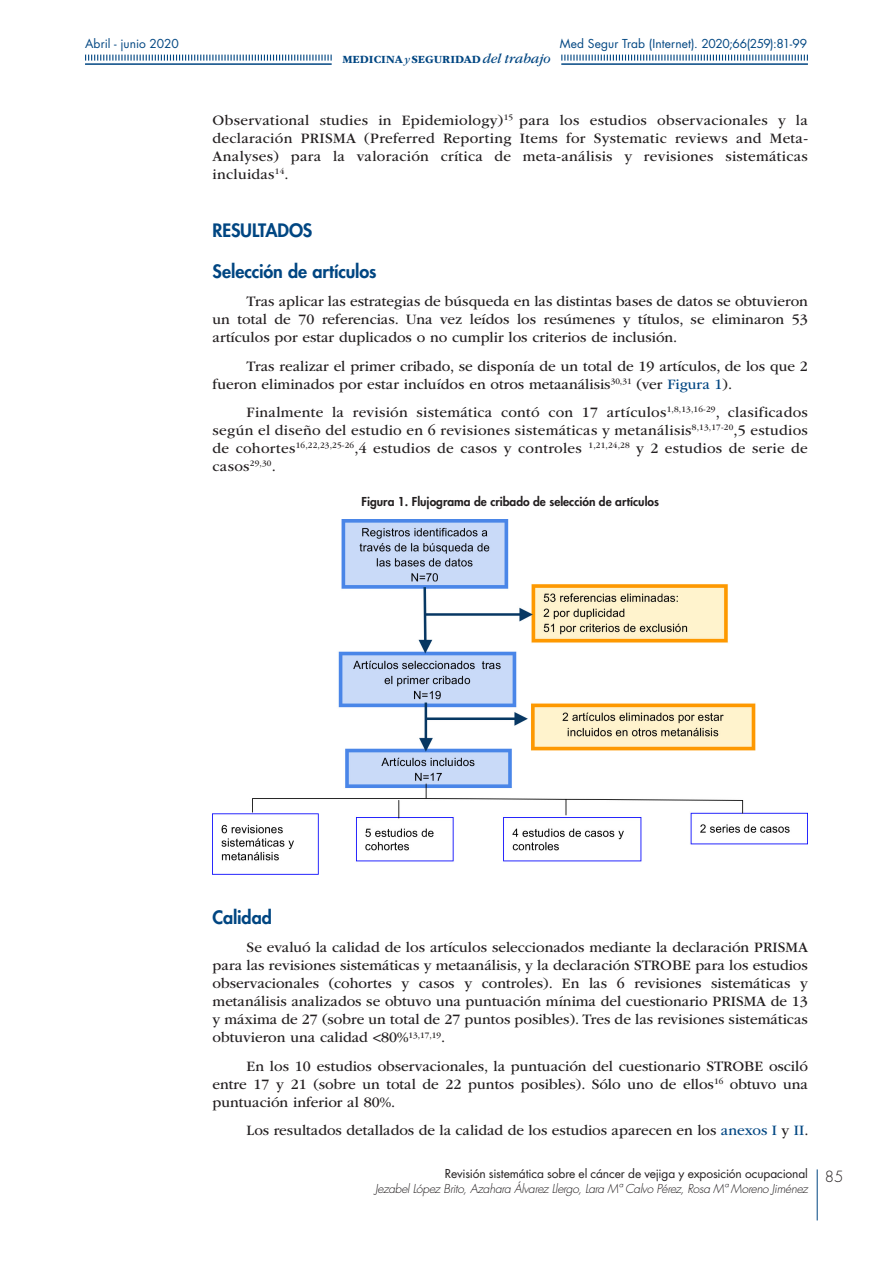
<style>
.page{position:relative;width:893px;height:1263px;background:#fff}
.page>*{position:absolute;margin:0;border:0;box-sizing:border-box;transform-origin:0 0}
.t1{font:800 18px "Futura Std";letter-spacing:-.01em;color:#004682}
.t2{font:15px/18px "ITC Garamond Std";color:#231f20;text-align:justify}
.t3{font:300 15px "Futura Std";color:#231f20}
.t4{font:italic 300 12px "Futura Std";letter-spacing:-.025em;color:#231f20}
.t5{font:12px "Futura Std";letter-spacing:-.015em;color:#231f20}
.t6{font:12px "Futura Std";letter-spacing:.005em;color:#004682}
.t7{font:800 12px "Futura Std";color:#231f20}
.t8{font:700 11.4px "ITC Garamond Std";color:#004682}
.s1{font-weight:400;font-style:italic}
.s2{font-weight:400;font-style:italic;font-size:14.1px}
.s3{color:#004682}
</style>
<div class="page">
<hr style="left:817px;top:1169px;width:1px;height:51px;background:#004682">
<hr style="left:561px;top:63px;width:247px;height:2px;background:#004682">
<hr style="left:85px;top:63px;width:247px;height:2px;background:#004682">
<svg style="left:85px;top:55px;width:247px;height:6px"></svg>
<svg style="left:561px;top:55px;width:247px;height:6px"></svg>
<img style="left:213px;top:519px;width:595px;height:355px">
<p class="t6" style="left:85px;top:36px;width:95px">Abril - junio 2020</p>
<p class="t6" style="left:560px;top:36px;width:249px">Med Segur Trab (Internet). 2020;66(259):81-99</p>
<p class="t8" style="left:342px;top:53px;width:210px">MEDICINA<span class="s1">y</span>SEGURIDAD<span class="s2">del trabajo</span></p>
<p class="t2" style="left:213px;top:111px;width:597px">Observational studies in Epidemiology)<sup>15</sup> para los estudios observacionales y la declaración PRISMA (Preferred Reporting Items for Systematic reviews and Meta-Analyses) para la valoración crítica de meta-análisis y revisiones sistemáticas incluidas<sup>14</sup>.</p>
<p class="t1" style="left:213px;top:219px;width:101px">RESULTADOS</p>
<p class="t1" style="left:213px;top:260px;width:165px">Selección de artículos</p>
<p class="t2" style="left:213px;top:293px;width:597px;text-indent:34px">Tras aplicar las estrategias de búsqueda en las distintas bases de datos se obtuvieron un total de 70 referencias. Una vez leídos los resúmenes y títulos, se eliminaron 53 artículos por estar duplicados o no cumplir los criterios de inclusión.</p>
<p class="t2" style="left:213px;top:357px;width:597px;text-indent:34px">Tras realizar el primer cribado, se disponía de un total de 19 artículos, de los que 2 fueron eliminados por estar incluídos en otros metaanálisis<sup>30,31</sup> (ver <span class="s3">Figura 1</span>).</p>
<p class="t2" style="left:213px;top:404px;width:597px;text-indent:34px">Finalmente la revisión sistemática contó con 17 artículos<sup>1,8,13,16-29</sup>, clasificados según el diseño del estudio en 6 revisiones sistemáticas y metanálisis<sup>8,13,17-20</sup>,5 estudios de cohortes<sup>16,22,23,25-26</sup>,4 estudios de casos y controles <sup>1,21,24,28</sup> y 2 estudios de serie de casos<sup>29,30</sup>.</p>
<p class="t7" style="left:361px;top:494px;width:299px">Figura 1. Flujograma de cribado de selección de artículos</p>
<p class="t1" style="left:213px;top:906px;width:61px">Calidad</p>
<p class="t2" style="left:213px;top:939px;width:597px;text-indent:34px">Se evaluó la calidad de los artículos seleccionados mediante la declaración PRISMA para las revisiones sistemáticas y metaanálisis, y la declaración STROBE para los estudios observacionales (cohortes y casos y controles). En las 6 revisiones sistemáticas y metanálisis analizados se obtuvo una puntuación mínima del cuestionario PRISMA de 13 y máxima de 27 (sobre un total de 27 puntos posibles). Tres de las revisiones sistemáticas obtuvieron una calidad &lt;80%<sup>13,17,19</sup>.</p>
<p class="t2" style="left:213px;top:1057px;width:597px;text-indent:34px">En los 10 estudios observacionales, la puntuación del cuestionario STROBE osciló entre 17 y 21 (sobre un total de 22 puntos posibles). Sólo uno de ellos<sup>16</sup> obtuvo una puntuación inferior al 80%.</p>
<p class="t2" style="left:247px;top:1122px;width:563px">Los resultados detallados de la calidad de los estudios aparecen en los <span class="s3">anexos I</span> y <span class="s3">II</span>.</p>
<p class="t5" style="left:445px;top:1166px;width:364px">Revisión sistemática sobre el cáncer de vejiga y exposición ocupacional</p>
<p class="t4" style="left:375px;top:1181px;width:434px">Jezabel López Brito, Azahara Álvarez Llergo, Lara Mª Calvo Pérez, Rosa Mª Moreno Jiménez</p>
<p class="t3" style="left:825px;top:1167px;width:20px">85</p>
</div>
